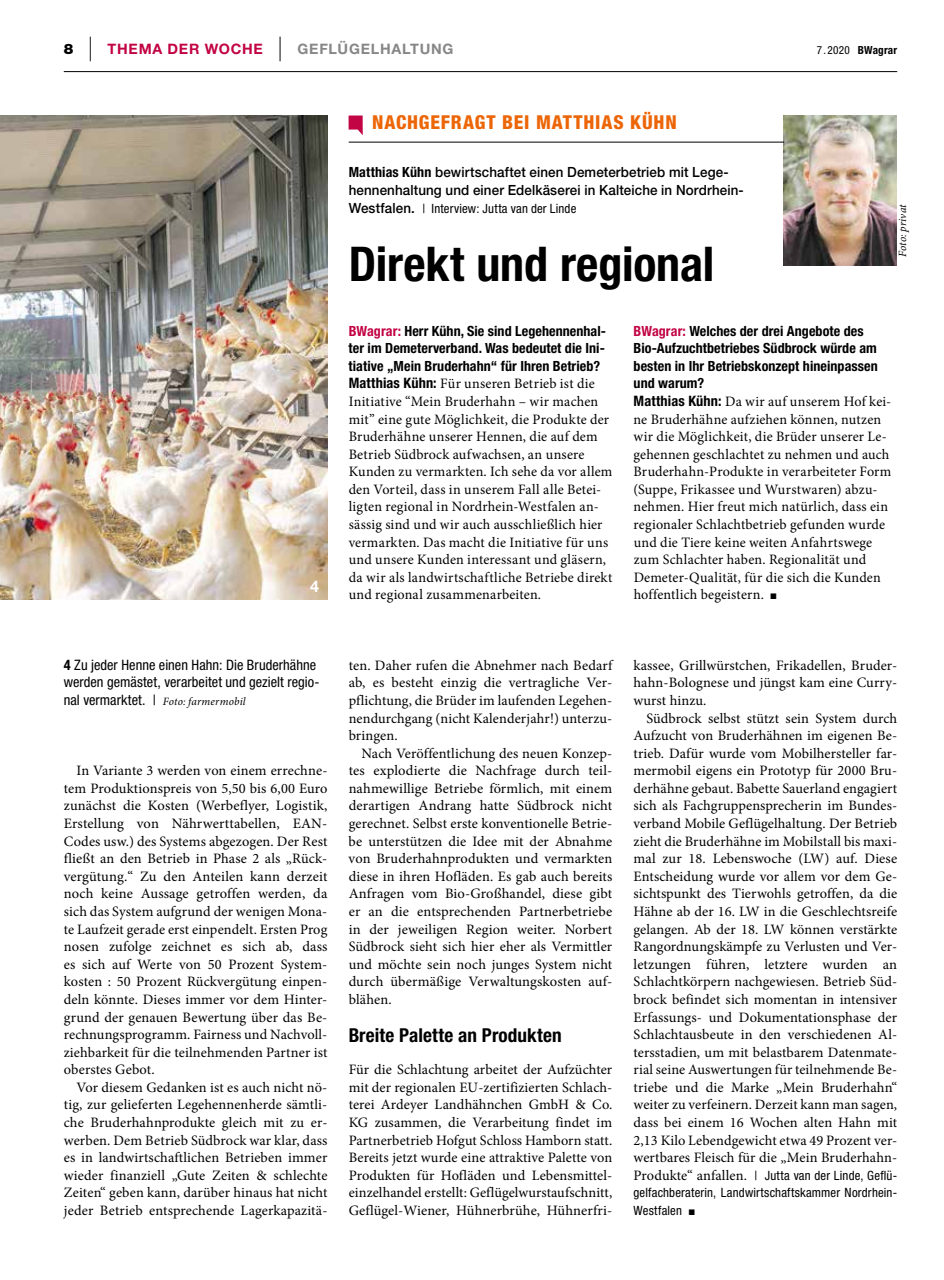
<style>
.page{position:relative;width:944px;height:1280px;background:#fff}
.page>*{position:absolute;margin:0;border:0;box-sizing:border-box;transform-origin:0 0}
.t1{font:700 condensed 48px "Helvetica Neue LT Std";letter-spacing:-.005em;color:#000}
.t2{font:800 condensed 19.2px "Helvetica Neue LT Std";letter-spacing:.045em;color:#ec6608}
.t3{font:700 condensed 19.2px "Helvetica Neue LT Std";letter-spacing:.005em;color:#000}
.t4{font:700 16.05px "Helvetica Neue LT Std";color:#fff}
.t5{font:14.4px/17.5px "Minion Pro";letter-spacing:.01em;color:#000;text-align:justify}
.t6{font:condensed 14.4px/17.5px "Helvetica Neue LT Std";color:#000}
.t7{font:700 14.4px "Helvetica Neue LT Std";letter-spacing:.055em;color:#878787}
.t8{font:700 condensed 14.1px/17.5px "Helvetica Neue LT Std";letter-spacing:.005em;color:#000;text-align:justify}
.t9{font:500 14.1px/17.5px "Helvetica Neue LT Std";letter-spacing:.01em;color:#000;scale:.95 1}
.t10{font:condensed 12.75px/17.5px "Helvetica Neue LT Std";letter-spacing:.015em;color:#000;text-align:justify}
.t11{font:italic 11.25px "Minion Pro";letter-spacing:.01em;color:#000}
.t12{font:700 condensed 11.25px "Helvetica Neue LT Std";letter-spacing:.01em;color:#000}
.s1{font-weight:900;color:#000}
.s2{font-weight:100;font-size:24.6px;color:#000}
.s3{color:#c20344}
.s4{font-weight:400}
.s5{font-weight:700;font-stretch:condensed}
.s6{font-weight:500;font-stretch:normal;font-size:14.1px}
.s7{font-family:"Helvetica Neue LT Std";font-weight:700;font-stretch:condensed}
.s8{font-weight:700}
.s9{font-family:"Helvetica Neue LT Std";font-style:normal;font-stretch:condensed;font-size:14.4px}
.s10{font-family:"Minion Pro";font-stretch:normal;font-size:14.4px}
</style>
<div class="page">
<hr style="left:64px;top:71px;width:833px;height:1px;background:#000">
<img style="left:784px;top:115px;width:112px;height:151px">
<hr style="left:349px;top:142px;width:435px;height:1px;background:#000">
<svg style="left:349px;top:116px;width:14px;height:19px"></svg>
<img style="left:0;top:115px;width:327px;height:484px">
<p class="t7" style="left:64px;top:40px;width:391px"><span class="s1">8</span> <span class="s2">|</span> <span class="s3">THEMA DER WOCHE</span> <span class="s2">|</span> GEFLÜGELHALTUNG</p>
<p class="t12" style="left:817px;top:43px;width:82px"><span class="s4">7 . 2020</span> BWagrar</p>
<p class="t4" style="left:310px;top:577px;width:10px">4</p>
<h2 class="t2" style="left:372px;top:111px;width:306px">NACHGEFRAGT BEI MATTHIAS KÜHN</h2>
<p class="t9" style="left:349px;top:163px;width:417px"><span class="s5">Matthias Kühn</span> bewirtschaftet einen Demeterbetrieb mit Lege&shy;hennenhaltung und einer Edelkäserei in Kalteiche in Nordrhein-</p>
<p class="t10" style="left:349px;top:199px;width:229px"><span class="s6">Westfalen.</span> | Interview: Jutta van der Linde</p>
<h1 class="t1" style="left:349px;top:235px;width:367px">Direkt und regional</h1>
<p class="t11" style="left:895px;top:257px;width:55px;rotate:-90deg">Foto: privat</p>
<p class="t8" style="left:349px;top:322px;width:259px"><span class="s3">BWagrar:</span> Herr Kühn, Sie sind Legehennenhal&shy;ter im Demeterverband. Was bedeutet die Ini&shy;tiative „Mein Bruderhahn“ für Ihren Betrieb?</p>
<p class="t5" style="left:349px;top:375px;width:265px;text-align:left"><span class="s7">Matthias Kühn:</span> Für unseren Betrieb ist die Initiative “Mein Bruderhahn – wir machen mit” eine gute Möglichkeit, die Produkte der Bruderhähne unserer Hennen, die auf dem Betrieb Südbrock aufwachsen, an unsere Kunden zu vermarkten. Ich sehe da vor allem den Vorteil, dass in unserem Fall alle Betei&shy;ligten regional in Nordrhein-Westfalen an&shy;sässig sind und wir auch ausschließlich hier vermarkten. Das macht die Initiative für uns und unsere Kunden interessant und gläsern, da wir als landwirtschaftliche Betriebe direkt und regional zusammenarbeiten.</p>
<p class="t8" style="left:634px;top:322px;width:246px;text-align:left"><span class="s3">BWagrar:</span> Welches der drei Angebote des Bio-Aufzuchtbetriebes Südbrock würde am besten in Ihr Betriebskonzept hineinpassen und warum?</p>
<p class="t5" style="left:634px;top:393px;width:259px;text-align:left"><span class="s7">Matthias Kühn:</span> Da wir auf unserem Hof kei&shy;ne Bruderhähne aufziehen können, nutzen wir die Möglichkeit, die Brüder unserer Le&shy;gehennen geschlachtet zu nehmen und auch Bruderhahn-Produkte in verarbeiteter Form (Suppe, Frikassee und Wurstwaren) abzu&shy;nehmen. Hier freut mich natürlich, dass ein regionaler Schlachtbetrieb gefunden wurde und die Tiere keine weiten Anfahrtswege zum Schlachter haben. Regionalität und Demeter-Qualität, für die sich die Kunden hoffentlich begeistern. ■</p>
<p class="t6" style="left:64px;top:656px;width:257px"><span class="s8">4</span> Zu jeder Henne einen Hahn: Die Bruderhähne werden gemästet, verarbeitet und gezielt regio-</p>
<p class="t11" style="left:64px;top:694px;width:183px"><span class="s9">nal vermarktet. |</span> Foto: farmermobil</p>
<p class="t5" style="left:64px;top:762px;width:265px;text-indent:13px">In Variante 3 werden von einem errechne&shy;tem Produktionspreis von 5,50 bis 6,00 Euro zunächst die Kosten (Werbeflyer, Logistik, Erstellung von Nährwerttabellen, EAN-Codes usw.) des Systems abgezogen. Der Rest fließt an den Betrieb in Phase 2 als „Rück&shy;vergütung.“ Zu den Anteilen kann derzeit noch keine Aussage getroffen werden, da sich das System aufgrund der wenigen Mona&shy;te Laufzeit gerade erst einpendelt. Ersten Prog nosen zufolge zeichnet es sich ab, dass es sich auf Werte von 50 Prozent System&shy;kosten : 50 Prozent Rückvergütung einpen&shy;deln könnte. Dieses immer vor dem Hinter&shy;grund der genauen Bewertung über das Be&shy;rechnungsprogramm. Fairness und Nachvoll&shy;ziehbarkeit für die teilnehmenden Partner ist oberstes Gebot.</p>
<p class="t5" style="left:64px;top:1078px;width:265px;text-indent:13px">Vor diesem Gedanken ist es auch nicht nö&shy;tig, zur gelieferten Legehennenherde sämtli&shy;che Bruderhahnprodukte gleich mit zu er&shy;werben. Dem Betrieb Südbrock war klar, dass es in landwirtschaftlichen Betrieben immer wieder finanziell „Gute Zeiten &amp; schlechte Zeiten“ geben kann, darüber hinaus hat nicht jeder Betrieb entsprechende Lagerkapazitä-</p>
<p class="t5" style="left:349px;top:656px;width:265px">ten. Daher rufen die Abnehmer nach Bedarf ab, es besteht einzig die vertragliche Ver&shy;pflichtung, die Brüder im laufenden Legehen&shy;nendurchgang (nicht Kalenderjahr!) unterzu&shy;bringen.</p>
<p class="t5" style="left:349px;top:744px;width:265px;text-indent:13px">Nach Veröffentlichung des neuen Konzep&shy;tes explodierte die Nachfrage durch teil&shy;nahmewillige Betriebe förmlich, mit einem der artigen Andrang hatte Südbrock nicht gerechnet. Selbst erste konventionelle Betrie&shy;be unterstützen die Idee mit der Abnahme von Bruderhahnprodukten und vermarkten diese in ihren Hofläden. Es gab auch bereits Anfragen vom Bio-Großhandel, diese gibt er an die entsprechenden Partnerbetriebe in der jeweiligen Region weiter. Norbert Süd brock sieht sich hier eher als Vermit tler und möchte sein noch junges System nicht durch über mäßige Verwaltungskosten auf&shy;blähen.</p>
<h2 class="t3" style="left:349px;top:1024px;width:215px">Breite Palette an Produkten</h2>
<p class="t5" style="left:349px;top:1061px;width:265px">Für die Schlachtung arbeitet der Aufzüchter mit der regionalen EU-zertifizierten Schlach&shy;terei Ardeyer Landhähnchen GmbH &amp; Co.<br>KG zusammen, die Verarbeitung findet im Partnerbetrieb Hofgut Schloss Hamborn statt.<br>Bereits jetzt wurde eine attraktive Palette von Produkten für Hofläden und Lebensmittel&shy;einzelhandel erstellt: Geflügelwurstaufschnitt, Geflügel-Wiener, Hühnerbrühe, Hühnerfri-</p>
<p class="t5" style="left:634px;top:656px;width:265px">kassee, Grillwürstchen, Frikadellen, Bruder&shy;hahn-Bolognese und jüngst kam eine Curry&shy;wurst hinzu.</p>
<p class="t5" style="left:634px;top:709px;width:265px;text-indent:13px">Südbrock selbst stützt sein System durch Aufzucht von Bruderhähnen im eigenen Be&shy;trieb. Dafür wurde vom Mobilhersteller far&shy;mermobil eigens ein Prototyp für 2000 Bru&shy;derhähne gebaut. Babette Sauerland engagiert sich als Fachgruppensprecherin im Bundes&shy;verband Mobile Geflügelhaltung. Der Betrieb zieht die Bruderhähne im Mobilstall bis maxi&shy;mal zur 18. Lebenswoche (LW) auf. Diese Entscheidung wurde vor allem vor dem Ge&shy;sichtspunkt des Tierwohls getroffen, da die Hähne ab der 16. LW in die Geschlechtsreife gelangen. Ab der 18. LW können verstärkte Rangordnungskämpfe zu Verlusten und Ver&shy;letzungen führen, letztere wurden an Schlachtkörpern nachgewiesen. Betrieb Süd&shy;brock befindet sich momentan in intensiver Erfassungs- und Dokumentationsphase der Schlachtausbeute in den verschiedenen Al&shy;tersstadien, um mit belastbarem Datenmate&shy;rial seine Auswertungen für teilnehmende Be&shy;triebe und die Marke „Mein Bruderhahn“ weiter zu verfeinern. Derzeit kann man sagen, dass bei einem 16 Wochen alten Hahn mit 2,13 Kilo Lebendgewicht etwa 49 Prozent ver&shy;wertbares Fleisch für die „Mein Bruderhahn-</p>
<p class="t10" style="left:634px;top:1166px;width:265px"><span class="s10">Produkte“ anfallen.</span> | Jutta van der Linde, Geflü&shy;gelfachberaterin, Landwirtschaftskammer Nordrhein-Westfalen ■</p>
</div>
